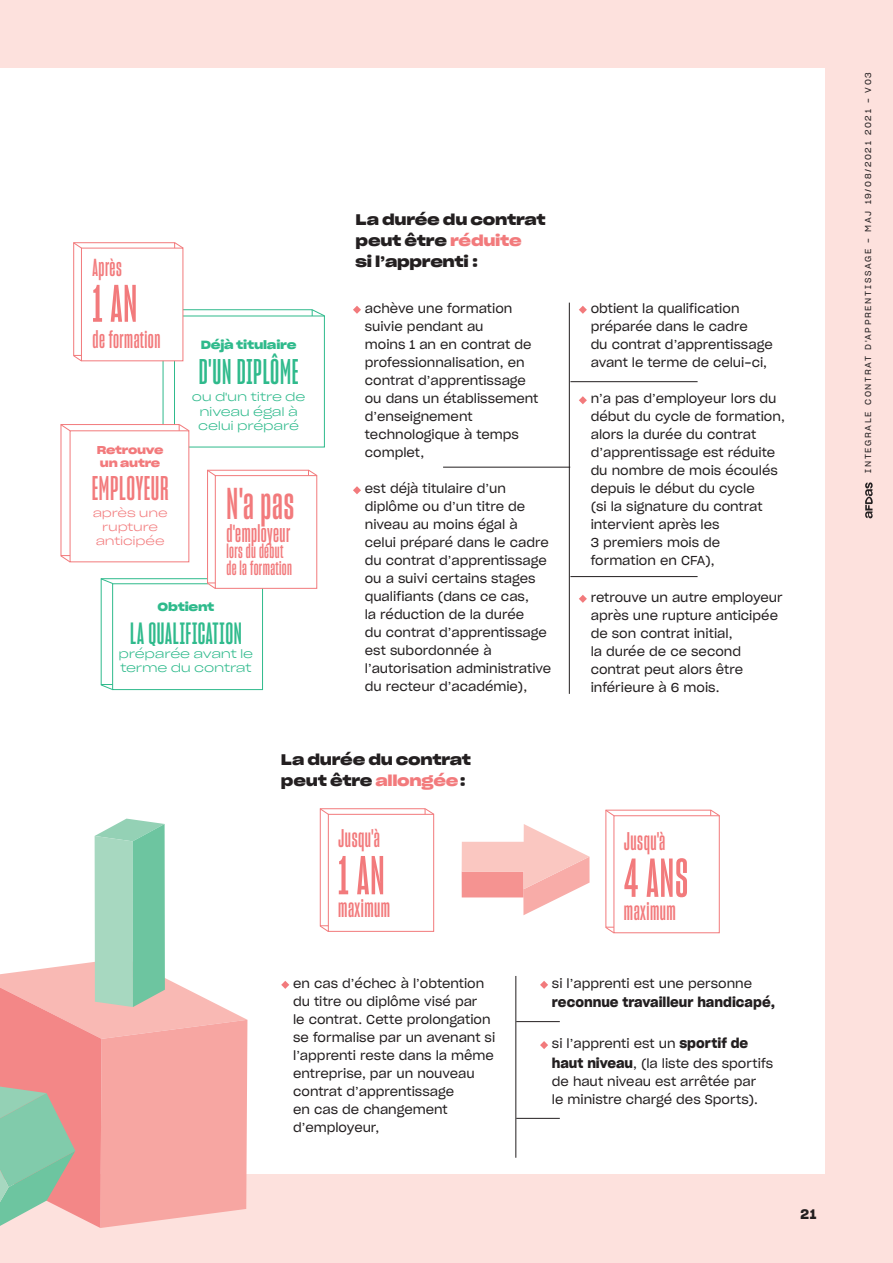
<style>
.page{position:relative;width:893px;height:1263px;background:#fde1dd}
.page>*{position:absolute;margin:0;border:0;box-sizing:border-box;transform-origin:0 0}
.t1{font:53.4px "Sharp Grotesk Semi Bold 10";color:#f27a7c}
.t2{font:51.45px "Sharp Grotesk Semi Bold 10";color:#f27a7c}
.t3{font:43.5px "Sharp Grotesk Semi Bold 10";color:#f27a7c}
.t4{font:34.8px "Sharp Grotesk Semi Bold 10";letter-spacing:.02em;color:#2fba8c}
.t5{font:33.45px "Sharp Grotesk Semi Bold 10";letter-spacing:.02em;color:#f27a7c}
.t6{font:30px "Sharp Grotesk Semi Bold 10";letter-spacing:.02em;color:#2fba8c}
.t7{font:24.9px "Sharp Grotesk Semi Bold 10";letter-spacing:.02em;color:#f27a7c}
.t8{font:24px "Sharp Grotesk Semi Bold 10";letter-spacing:.02em;color:#f27a7c}
.t9{font:19.5px/16.5px "Sharp Grotesk Semi Bold 10";letter-spacing:.02em;color:#f27a7c}
.t10{font:15px/21px "Sharp Grotesk Semi Bold 25";letter-spacing:-.02em;color:#231f20}
.t11{font:13.5px "Sharp Grotesk Semi Bold 20";color:#231f20}
.t12{font:12.75px/18px "Sharp Grotesk Book 20";color:#231f20}
.t13{font:11.55px/14.2px "Sharp Grotesk Light 25";letter-spacing:-.025em;color:#2fba8c}
.t14{font:11.55px "Sharp Grotesk Semi Bold 25";letter-spacing:-.02em;color:#2fba8c}
.t15{font:11.1px/13.6px "Sharp Grotesk Light 25";letter-spacing:-.02em;color:#f27a7c;text-align:center}
.t16{font:11.1px/13.6px "Sharp Grotesk Semi Bold 25";letter-spacing:-.02em;color:#f27a7c}
.t17{font:8.55px "Sharp Grotesk Book 20";letter-spacing:.2em;color:#231f20}
.s1{color:#f27a7c}
.s2{font-family:"Sharp Grotesk Semi Bold 20";font-size:13.5px}
</style>
<div class="page">
<div style="left:0;top:68px;width:825px;height:1106px;background:#fff"></div>
<svg style="left:0;top:819px;width:247px;height:409px"></svg>
<svg style="left:462px;top:824px;width:128px;height:91px"></svg>
<svg style="left:865px;top:482px;width:8px;height:36px"></svg>
<svg style="left:100px;top:684px;width:12px;height:6px"></svg>
<div style="left:101px;top:578px;width:150px;height:107px;border:1px solid #2fba8c"></div>
<div style="left:112px;top:583px;width:151px;height:107px;background:#fff;border:1px solid #2fba8c"></div>
<svg style="left:100px;top:578px;width:14px;height:6px"></svg>
<div style="left:208px;top:470px;width:108px;height:118px;background:#fff"></div>
<svg style="left:540px;top:981px;width:8px;height:8px"></svg>
<svg style="left:540px;top:1041px;width:8px;height:8px"></svg>
<svg style="left:353px;top:306px;width:8px;height:8px"></svg>
<svg style="left:353px;top:486px;width:8px;height:8px"></svg>
<svg style="left:579px;top:306px;width:8px;height:8px"></svg>
<svg style="left:579px;top:396px;width:8px;height:8px"></svg>
<svg style="left:579px;top:595px;width:8px;height:8px"></svg>
<hr style="left:443px;top:467px;width:127px;height:1px;background:#231f20">
<hr style="left:570px;top:576px;width:128px;height:1px;background:#231f20">
<hr style="left:570px;top:381px;width:128px;height:1px;background:#231f20">
<hr style="left:569px;top:303px;width:1px;height:391px;background:#231f20">
<svg style="left:313px;top:309px;width:12px;height:7px"></svg>
<div style="left:163px;top:309px;width:150px;height:132px;border:1px solid #2fba8c"></div>
<div style="left:174px;top:316px;width:151px;height:131px;background:#fff;border:1px solid #2fba8c"></div>
<svg style="left:605px;top:927px;width:10px;height:7px"></svg>
<svg style="left:710px;top:809px;width:9px;height:6px"></svg>
<div style="left:605px;top:810px;width:106px;height:117px;border:1px solid #f27a7c"></div>
<div style="left:614px;top:815px;width:106px;height:118px;background:#fff;border:1px solid #f27a7c"></div>
<svg style="left:605px;top:809px;width:10px;height:8px"></svg>
<svg style="left:281px;top:981px;width:8px;height:8px"></svg>
<svg style="left:319px;top:925px;width:9px;height:7px"></svg>
<svg style="left:425px;top:808px;width:10px;height:7px"></svg>
<div style="left:320px;top:808px;width:105px;height:118px;border:1px solid #f27a7c"></div>
<div style="left:328px;top:814px;width:106px;height:118px;background:#fff;border:1px solid #f27a7c"></div>
<svg style="left:319px;top:808px;width:10px;height:7px"></svg>
<svg style="left:73px;top:356px;width:9px;height:6px"></svg>
<svg style="left:175px;top:242px;width:9px;height:7px"></svg>
<div style="left:73px;top:242px;width:102px;height:114px;border:1px solid #f27a7c"></div>
<div style="left:81px;top:248px;width:102px;height:113px;background:#fff;border:1px solid #f27a7c"></div>
<svg style="left:73px;top:242px;width:9px;height:7px"></svg>
<svg style="left:206px;top:583px;width:9px;height:6px"></svg>
<svg style="left:308px;top:469px;width:10px;height:7px"></svg>
<div style="left:207px;top:470px;width:102px;height:113px;border:1px solid #f27a7c"></div>
<div style="left:215px;top:475px;width:102px;height:114px;background:#fff;border:1px solid #f27a7c"></div>
<svg style="left:207px;top:469px;width:9px;height:7px"></svg>
<hr style="left:515px;top:976px;width:1px;height:182px;background:#231f20">
<hr style="left:516px;top:1021px;width:44px;height:1px;background:#231f20">
<hr style="left:516px;top:1118px;width:44px;height:1px;background:#231f20">
<div style="left:62px;top:425px;width:117px;height:128px;background:#fff"></div>
<svg style="left:60px;top:555px;width:11px;height:8px"></svg>
<svg style="left:180px;top:424px;width:10px;height:8px"></svg>
<div style="left:61px;top:424px;width:119px;height:132px;border:1px solid #f27a7c"></div>
<div style="left:70px;top:430px;width:119px;height:132px;background:#fff;border:1px solid #f27a7c"></div>
<svg style="left:60px;top:424px;width:11px;height:8px"></svg>
<h3 class="t8" style="left:93px;top:253px;width:31px">Après</h3>
<h2 class="t2" style="left:93px;top:273px;width:46px">1 AN</h2>
<h3 class="t8" style="left:93px;top:325px;width:69px">de formation</h3>
<p class="t16" style="left:97px;top:442px;width:68px">Retrouve un autre</p>
<h3 class="t5" style="left:92px;top:468px;width:78px">EMPLOYEUR</h3>
<p class="t15" style="left:93px;top:506px;width:76px">après une rupture anticipée</p>
<p class="t14" style="left:201px;top:335px;width:97px">Déjà titulaire</p>
<h3 class="t4" style="left:199px;top:350px;width:101px">D'UN DIPLÔME</h3>
<p class="t13" style="left:192px;top:389px;width:115px;text-align:center">ou d'un titre de niveau égal à celui préparé</p>
<h3 class="t3" style="left:226px;top:478px;width:69px">N'a pas</h3>
<h3 class="t8" style="left:226px;top:519px;width:65px">d'employeur</h3>
<h3 class="t9" style="left:226px;top:543px;width:67px">lors du début de la formation</h3>
<p class="t14" style="left:158px;top:597px;width:58px">Obtient</p>
<h3 class="t6" style="left:130px;top:615px;width:113px">LA QUALIFICATION</h3>
<p class="t13" style="left:119px;top:646px;width:136px">préparée avant le terme du contrat</p>
<p class="t10" style="left:355px;top:207px;width:192px">La durée du contrat peut être <span class="s1">réduite<br></span>si l’apprenti :</p>
<p class="t12" style="left:365px;top:298px;width:175px">achève une formation suivie pendant au<br>moins 1 an en contrat de professionnalisation, en contrat d’apprentissage ou dans un établissement d’enseignement technologique à temps complet,</p>
<p class="t12" style="left:365px;top:479px;width:188px">est déjà titulaire d’un diplôme ou d’un titre de niveau au moins égal à celui préparé dans le cadre du contrat d’apprentissage ou a suivi certains stages qualifiants (dans ce cas,<br>la réduction de la durée<br>du contrat d’apprentissage est subordonnée à l’autorisation administrative du recteur d’académie),</p>
<p class="t10" style="left:281px;top:747px;width:192px">La durée du contrat peut être <span class="s1">allongée</span>:</p>
<h3 class="t7" style="left:338px;top:823px;width:43px">Jusqu'à</h3>
<h3 class="t7" style="left:338px;top:894px;width:53px"><sup>1</sup> <sup>AN</sup>maximum</h3>
<p class="t12" style="left:591px;top:298px;width:184px">obtient la qualification préparée dans le cadre<br>du contrat d’apprentissage avant le terme de celui-ci,</p>
<p class="t12" style="left:591px;top:389px;width:196px">n’a pas d’employeur lors du début du cycle de formation, alors la durée du contrat d’apprentissage est réduite du nombre de mois écoulés depuis le début du cycle<br>(si la signature du contrat intervient après les<br>3 premiers mois de formation en CFA),</p>
<p class="t12" style="left:591px;top:587px;width:193px">retrouve un autre employeur après une rupture anticipée de son contrat initial,<br>la durée de ce second contrat peut alors être inférieure à 6 mois.</p>
<h3 class="t7" style="left:624px;top:826px;width:43px">Jusqu'à</h3>
<h1 class="t1" style="left:624px;top:846px;width:66px">4 ANS</h1>
<h3 class="t7" style="left:624px;top:896px;width:53px">maximum</h3>
<p class="t12" style="left:293px;top:973px;width:204px">en cas d’échec à l’obtention du titre ou diplôme visé par<br>le contrat. Cette prolongation se formalise par un avenant si l’apprenti reste dans la même entreprise, par un nouveau contrat d’apprentissage<br>en cas de changement d’employeur,</p>
<p class="t12" style="left:552px;top:973px;width:202px">si l’apprenti est une personne</p>
<p class="t11" style="left:552px;top:991px;width:225px">reconnue travailleur handicapé,</p>
<p class="t12" style="left:552px;top:1033px;width:223px;line-height:19.5px">si l’apprenti est un <span class="s2">sportif de haut niveau</span>, (la liste des sportifs</p>
<p class="t12" style="left:552px;top:1071px;width:208px">de haut niveau est arrêtée par le ministre chargé des Sports).</p>
<p class="t11" style="left:801px;top:1203px;width:17px">21</p>
<p class="t17" style="left:861px;top:473px;width:402px;rotate:-90deg">INTEGRALE CONTRAT D'APPRENTISSAGE - MAJ 19/08/2021 2021 - V03</p>
</div>
